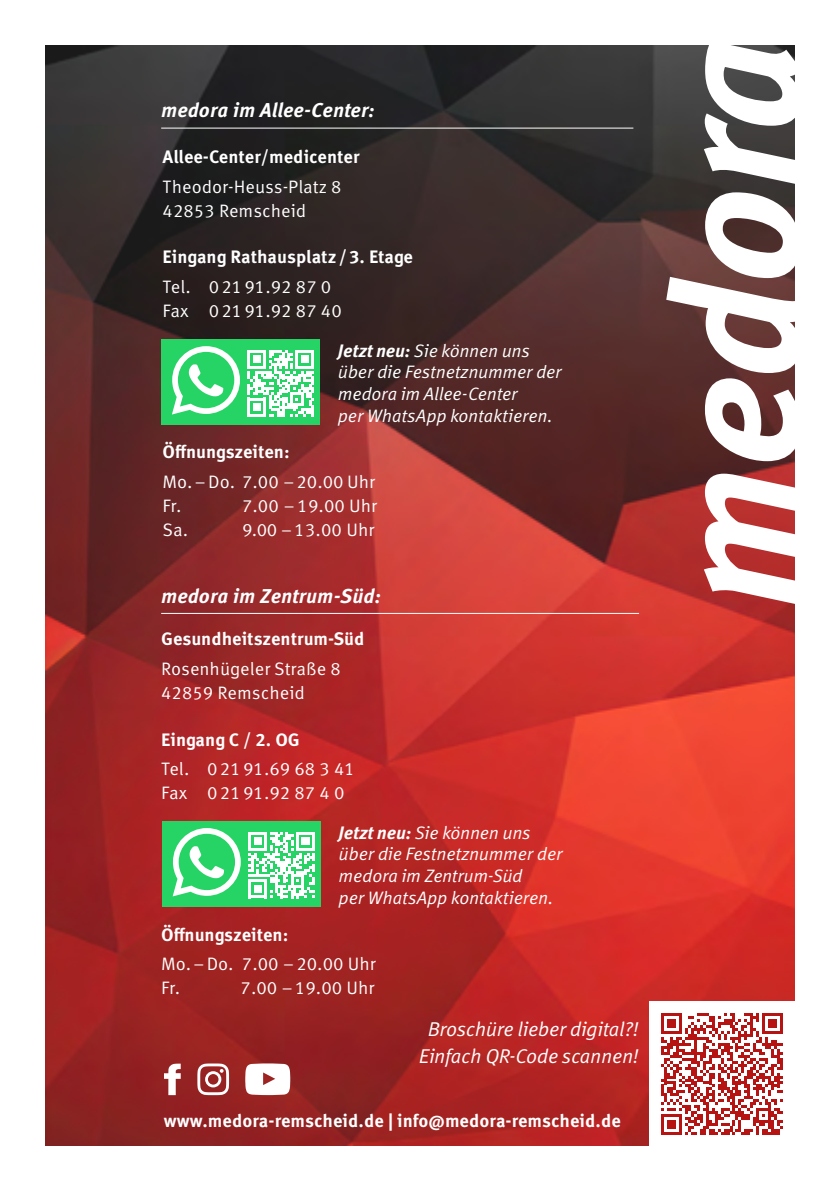
<style>
.page{position:relative;width:840px;height:1191px;background:#fff}
.page>*{position:absolute;margin:0;border:0;box-sizing:border-box;transform-origin:0 0}
.t1{font:italic 20px/27.6px "Meta Correspondence Pro";letter-spacing:-.02em;color:#fff;text-align:center}
.t2{font:italic 700 20px "Meta Correspondence Pro";letter-spacing:-.005em;color:#fff}
.t3{font:18px/24px "Meta Correspondence Pro";color:#fff}
.t4{font:italic 18px/21.6px "Meta Correspondence Pro";letter-spacing:-.015em;color:#fff}
.t5{font:700 18px "Meta Correspondence Pro";color:#fff}
.s1{font-weight:700}
</style>
<div class="page">
<img style="left:45px;top:45px;width:749px;height:1100px">
<svg style="left:703px;top:473px;width:92px;height:131px"></svg>
<svg style="left:666px;top:192px;width:129px;height:269px"></svg>
<svg style="left:703px;top:45px;width:92px;height:139px"></svg>
<hr style="left:161px;top:128px;width:472px;height:1px;background:#fff">
<div style="left:161px;top:339px;width:159px;height:85px;background:#26d466"></div>
<svg style="left:247px;top:350px;width:67px;height:66px"></svg>
<svg style="left:172px;top:346px;width:68px;height:68px"></svg>
<hr style="left:161px;top:613px;width:477px;height:1px;background:#fff">
<div style="left:162px;top:821px;width:159px;height:85px;background:#26d466"></div>
<svg style="left:248px;top:832px;width:66px;height:66px"></svg>
<svg style="left:172px;top:828px;width:69px;height:68px"></svg>
<div style="left:648px;top:1001px;width:146px;height:146px;background:#fff"></div>
<svg style="left:661px;top:1013px;width:122px;height:122px"></svg>
<svg style="left:164px;top:1063px;width:17px;height:32px"></svg>
<svg style="left:245px;top:1063px;width:45px;height:32px"></svg>
<svg style="left:197px;top:1063px;width:32px;height:32px"></svg>
<p class="t2" style="left:161px;top:95px;width:215px">medora im Allee-Center:</p>
<p class="t5" style="left:162px;top:143px;width:198px">Allee-Center/medicenter</p>
<p class="t3" style="left:162px;top:173px;width:180px">Theodor-Heuss-Platz 8<br>42853 Remscheid</p>
<p class="t5" style="left:162px;top:243px;width:252px">Eingang Rathausplatz/3. Etage</p>
<p class="t3" style="left:162px;top:273px;width:181px">Tel. 02191.92 87 0<br>Fax 02191.92 87 40</p>
<p class="t4" style="left:337px;top:338px;width:225px"><span class="s1">Jetzt neu:</span> Sie können uns über die Festnetznummer der medora im Allee-Center<br>per WhatsApp kontaktieren.</p>
<p class="t5" style="left:162px;top:438px;width:129px">Öffnungszeiten:</p>
<p class="t3" style="left:162px;top:468px;width:214px">Mo.–Do. 7.00 –20.00 Uhr<br>Fr.</p>
<p class="t3" style="left:242px;top:492px;width:136px">7.00 – 19.00 Uhr</p>
<p class="t3" style="left:162px;top:516px;width:27px">Sa.</p>
<p class="t3" style="left:242px;top:516px;width:134px">9.00 –13.00 Uhr</p>
<p class="t2" style="left:161px;top:580px;width:221px">medora im Zentrum-Süd:</p>
<p class="t5" style="left:161px;top:625px;width:205px">Gesundheitszentrum-Süd</p>
<p class="t3" style="left:161px;top:655px;width:181px">Rosenhügeler Straße 8<br>42859 Remscheid</p>
<p class="t5" style="left:161px;top:725px;width:140px">Eingang C / 2. OG</p>
<p class="t3" style="left:161px;top:756px;width:195px">Tel. 02191.69 68 3 41<br>Fax 02191.92 87 4 0</p>
<p class="t4" style="left:338px;top:820px;width:225px"><span class="s1">Jetzt neu:</span> Sie können uns über die Festnetznummer der medora im Zentrum-Süd<br>per WhatsApp kontaktieren.</p>
<p class="t5" style="left:161px;top:920px;width:129px">Öffnungszeiten:</p>
<p class="t3" style="left:161px;top:951px;width:216px">Mo.–Do. 7.00 –20.00 Uhr<br>Fr.</p>
<p class="t3" style="left:240px;top:975px;width:135px">7.00 –19.00 Uhr</p>
<p class="t1" style="left:419px;top:1013px;width:221px">Broschüre lieber digital?!<br>Einfach QR-Code scannen!</p>
<p class="t5" style="left:164px;top:1106px;width:458px">www.medora-remscheid.de | info@medora-remscheid.de</p>
</div>
